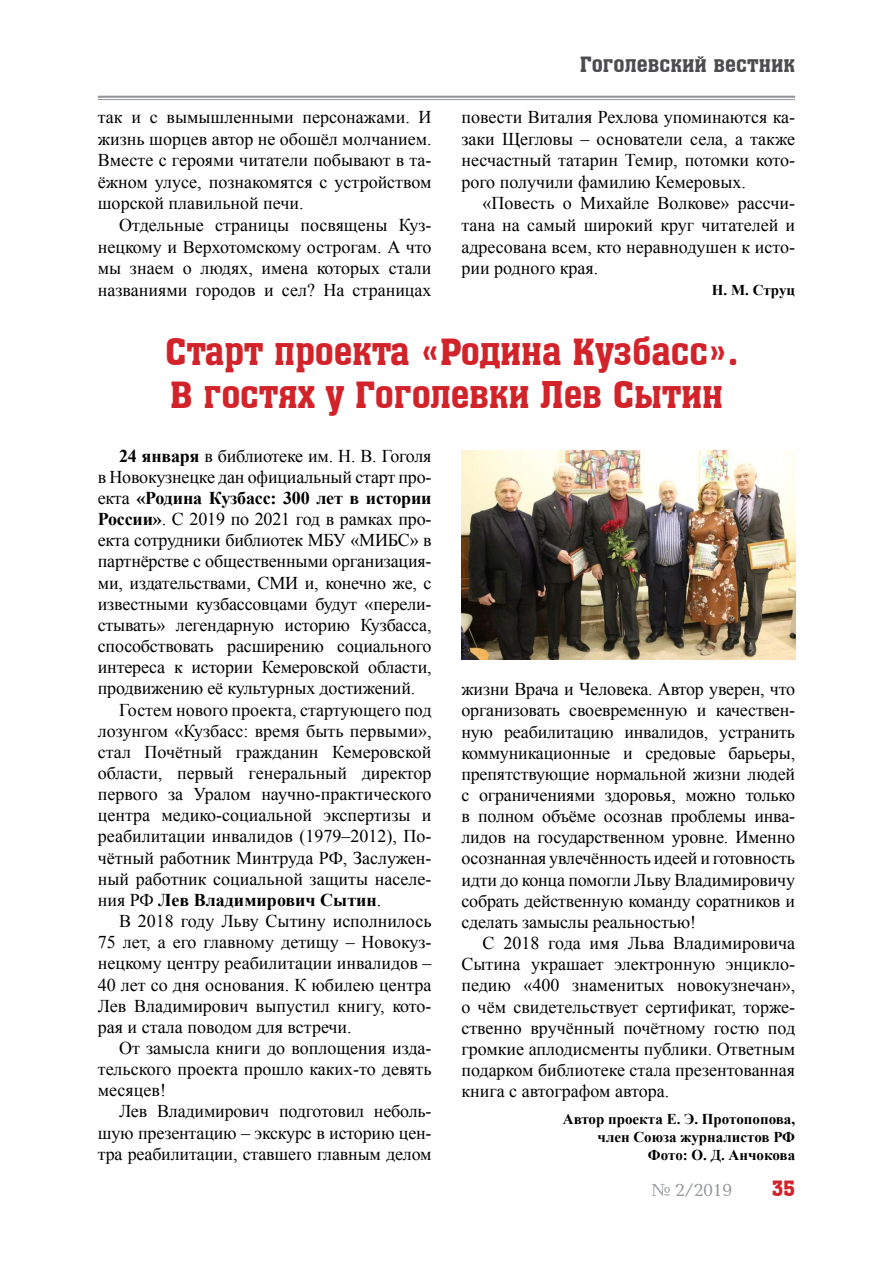
<style>
.page{position:relative;width:893px;height:1263px;background:#fff}
.page>*{position:absolute;margin:0;border:0;box-sizing:border-box;transform-origin:0 0}
.t1{font:36px/43.2px "a Assuan";letter-spacing:-.01em;color:#d2232a}
.t2{font:21px "a Assuan";color:#4d4d4f}
.t3{font:21px "a Assuan";color:#d2232a}
.t4{font:18px/21.1px "Times New Roman";color:#000;text-align:justify}
.t5{font:700 18px "Times New Roman";letter-spacing:-.01em;color:#000}
.t6{font:18px "Baltica C";color:#939598}
.t7{font:700 15px/18px "Times New Roman";color:#000;text-align:right}
.s1{font-weight:700}
.s2{font-weight:400}
</style>
<div class="page">
<hr style="left:98px;top:96px;width:697px;height:2px;background:#939598">
<hr style="left:98px;top:99px;width:697px;height:1px;background:#939598">
<img style="left:461px;top:451px;width:334px;height:208px">
<p class="t4" style="left:98px;top:106px;width:335px;line-height:21.6px">так и с вымышленными персонажами. И жизнь шорцев автор не обошёл молчанием.<br>Вместе с героями читатели побывают в та&shy;ёжном улусе, познакомятся с устройством шорской плавильной печи.</p>
<p class="t4" style="left:98px;top:214px;width:335px;line-height:21.6px;text-indent:21px">Отдельные страницы посвящены Куз&shy;нецкому и Верхотомскому острогам. А что мы знаем о людях, имена которых стали названиями городов и сел? На страницах</p>
<p class="t2" style="left:580px;top:53px;width:217px">Гоголевский вестник</p>
<p class="t4" style="left:461px;top:106px;width:335px;line-height:21.6px">повести Виталия Рехлова упоминаются ка&shy;заки Щегловы – основатели села, а также несчастный татарин Темир, потомки кото&shy;рого получили фамилию Кемеровых.</p>
<p class="t4" style="left:461px;top:192px;width:335px;line-height:21.6px;text-indent:21px">«Повесть о Михайле Волкове» рассчи&shy;тана на самый широкий круг читателей и адресована всем, кто неравнодушен к исто&shy;рии родного края.</p>
<p class="t7" style="left:712px;top:281px;width:85px">Н. М. Струц</p>
<h1 class="t1" style="left:165px;top:331px;width:575px">Старт проекта «Родина Кузбасс».<br>В гостях у Гоголевки Лев Сытин</h1>
<p class="t4" style="left:119px;top:445px;width:314px"><span class="s1">24 января</span> в библиотеке им. Н. В. Гоголя</p>
<p class="t4" style="left:98px;top:466px;width:335px">в Новокузнецке дан официальный старт про-</p>
<p class="t5" style="left:98px;top:486px;width:335px"><span class="s2">екта</span> «Родина Кузбасс: 300 лет в истории</p>
<p class="t4" style="left:98px;top:508px;width:335px"><span class="s1">России»</span>. С 2019 по 2021 год в рамках про-</p>
<p class="t4" style="left:98px;top:529px;width:335px">екта сотрудники библиотек МБУ «МИБС» в</p>
<p class="t4" style="left:98px;top:551px;width:335px">партнёрстве с общественными организация-</p>
<p class="t4" style="left:98px;top:572px;width:335px">ми, издательствами, СМИ и, конечно же, с</p>
<p class="t4" style="left:98px;top:593px;width:335px">известными кузбассовцами будут «перели-</p>
<p class="t4" style="left:98px;top:614px;width:335px">стывать» легендарную историю Кузбасса,</p>
<p class="t4" style="left:98px;top:635px;width:335px">способствовать расширению социального</p>
<p class="t4" style="left:98px;top:656px;width:335px">интереса к истории Кемеровской области,</p>
<p class="t4" style="left:98px;top:677px;width:319px">продвижению её культурных достижений.</p>
<p class="t4" style="left:119px;top:699px;width:314px">Гостем нового проекта, стартующего под</p>
<p class="t4" style="left:98px;top:720px;width:335px">лозунгом «Кузбасс: время быть первыми»,</p>
<p class="t4" style="left:98px;top:741px;width:335px">стал Почётный гражданин Кемеровской</p>
<p class="t4" style="left:98px;top:762px;width:335px">области, первый генеральный директор</p>
<p class="t4" style="left:98px;top:783px;width:335px">первого за Уралом научно-практического</p>
<p class="t4" style="left:98px;top:804px;width:335px">центра медико-социальной экспертизы и</p>
<p class="t4" style="left:98px;top:825px;width:335px">реабилитации инвалидов (1979–2012), По-</p>
<p class="t4" style="left:98px;top:847px;width:335px">чётный работник Минтруда РФ, Заслужен-</p>
<p class="t4" style="left:98px;top:868px;width:335px">ный работник социальной защиты населе-</p>
<p class="t5" style="left:98px;top:887px;width:285px"><span class="s2">ния РФ</span> Лев Владимирович Сытин<span class="s2">.</span></p>
<p class="t4" style="left:119px;top:910px;width:314px">В 2018 году Льву Сытину исполнилось</p>
<p class="t4" style="left:98px;top:931px;width:335px">75 лет, а его главному детищу – Новокуз-</p>
<p class="t4" style="left:98px;top:952px;width:335px">нецкому центру реабилитации инвалидов –</p>
<p class="t4" style="left:98px;top:974px;width:335px">40 лет со дня основания. К юбилею центра</p>
<p class="t4" style="left:98px;top:995px;width:335px">Лев Владимирович выпустил книгу, кото-</p>
<p class="t4" style="left:98px;top:1016px;width:255px">рая и стала поводом для встречи.</p>
<p class="t4" style="left:119px;top:1037px;width:314px">От замысла книги до воплощения изда-</p>
<p class="t4" style="left:98px;top:1058px;width:335px">тельского проекта прошло каких-то девять</p>
<p class="t4" style="left:98px;top:1079px;width:70px">месяцев!</p>
<p class="t4" style="left:119px;top:1100px;width:314px">Лев Владимирович подготовил неболь-</p>
<p class="t4" style="left:98px;top:1122px;width:335px">шую презентацию – экскурс в историю цен-</p>
<p class="t4" style="left:98px;top:1143px;width:335px">тра реабилитации, ставшего главным делом</p>
<p class="t4" style="left:461px;top:678px;width:335px">жизни Врача и Человека. Автор уверен, что организовать своевременную и качествен&shy;ную реабилитацию инвалидов, устранить коммуникационные и средовые барьеры, препятствующие нормальной жизни людей с ограничениями здоровья, можно только в полном объёме осознав проблемы инва&shy;лидов на государственном уровне. Именно осознанная увлечённость идеей и готовность идти до конца помогли Льву Владимировичу собрать действенную команду соратников и сделать замыслы реальностью!</p>
<p class="t4" style="left:461px;top:932px;width:335px;text-indent:21px">С 2018 года имя Льва Владимировича Сытина украшает электронную энцикло&shy;педию «400 знаменитых новокузнечан», о чём свидетельствует сертификат, торже&shy;ственно вручённый почётному гостю под громкие аплодисменты публики. Ответным подарком библиотеке стала презентованная книга с автографом автора.</p>
<p class="t7" style="left:563px;top:1110px;width:234px">Автор проекта Е. Э. Протопопова, член Союза журналистов РФ<br>Фото: О. Д. Анчокова</p>
<p class="t6" style="left:652px;top:1180px;width:82px">№ 2/2019</p>
<p class="t3" style="left:772px;top:1177px;width:25px">35</p>
</div>
